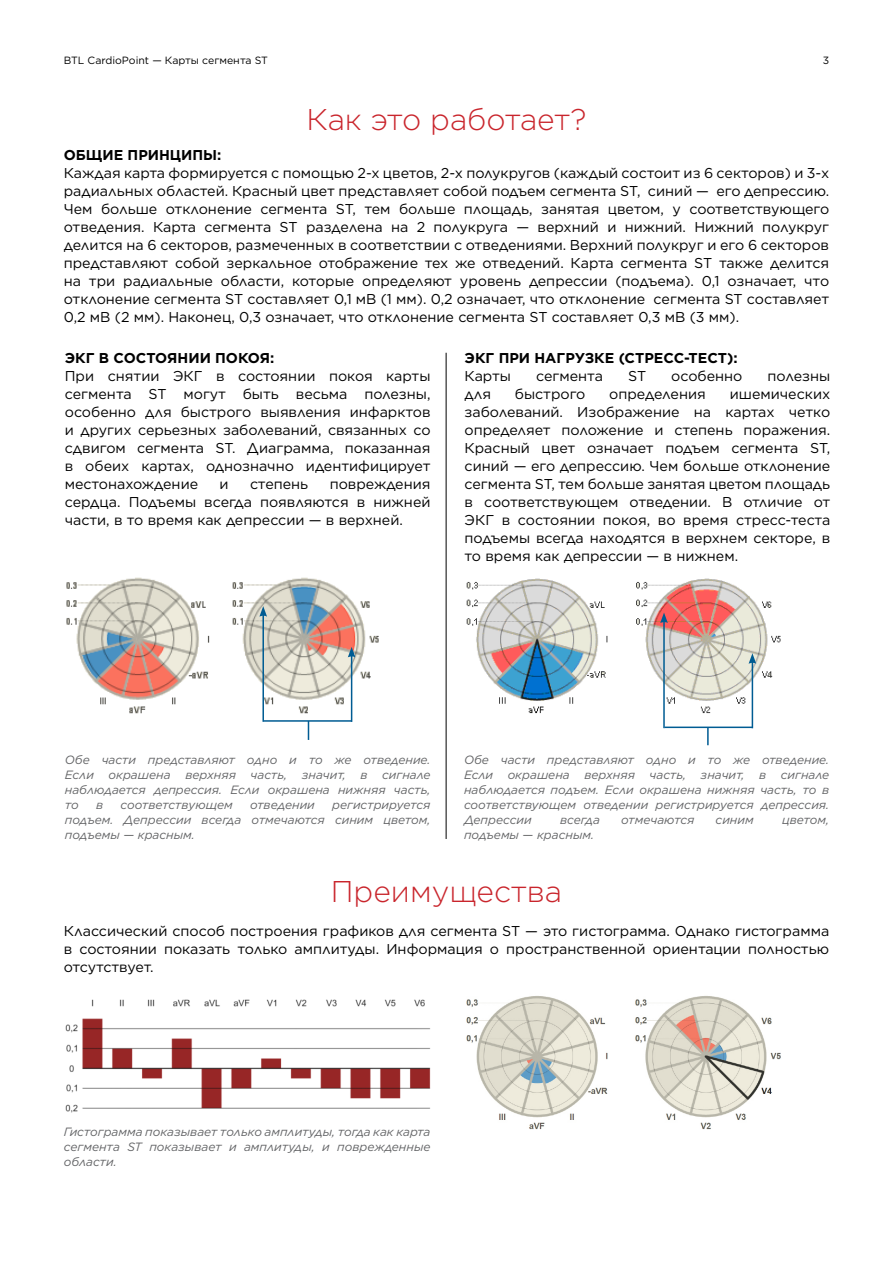
<style>
.page{position:relative;width:893px;height:1263px;background:#fff}
.page>*{position:absolute;margin:0;border:0;box-sizing:border-box;transform-origin:0 0}
.t1{font:300 30px "Gotham";color:#c9252c}
.t2{font:14.25px/18px "Gotham";color:#000;text-align:justify}
.t3{font:700 14.25px "Gotham";color:#000}
.t4{font:italic 12px/15px "Gotham";color:#636466;text-align:justify}
.t5{font:10.5px "Gotham";color:#000}
</style>
<div class="page">
<img style="left:65px;top:999px;width:366px;height:114px">
<img style="left:466px;top:578px;width:315px;height:135px">
<hr style="left:446px;top:353px;width:1px;height:486px;background:#000">
<img style="left:66px;top:577px;width:313px;height:151px">
<hr style="left:351px;top:655px;width:1px;height:67px;background:#005c93">
<svg style="left:348px;top:647px;width:7px;height:10px"></svg>
<hr style="left:262px;top:614px;width:2px;height:108px;background:#005c93">
<svg style="left:259px;top:606px;width:8px;height:11px"></svg>
<hr style="left:264px;top:720px;width:88px;height:2px;background:#005c93">
<svg style="left:308px;top:722px;width:1px;height:18px"></svg>
<svg style="left:707px;top:728px;width:2px;height:17px"></svg>
<hr style="left:752px;top:661px;width:1px;height:67px;background:#005c93">
<svg style="left:749px;top:653px;width:7px;height:11px"></svg>
<hr style="left:663px;top:621px;width:2px;height:107px;background:#005c93">
<svg style="left:660px;top:612px;width:8px;height:11px"></svg>
<hr style="left:664px;top:726px;width:88px;height:2px;background:#005c93">
<img style="left:466px;top:996px;width:315px;height:134px">
<p class="t5" style="left:64px;top:53px;width:206px">BTL CardioPoint — Карты сегмента ST</p>
<p class="t5" style="left:823px;top:53px;width:8px">3</p>
<h1 class="t1" style="left:307px;top:101px;width:281px">Как это работает?</h1>
<p class="t3" style="left:64px;top:145px;width:159px">ОБЩИЕ ПРИНЦИПЫ:</p>
<p class="t2" style="left:64px;top:163px;width:767px">Каждая карта формируется с помощью 2-х цветов, 2-х полукругов (каждый состоит из 6 секторов) и 3-х радиальных областей. Красный цвет представляет собой подъем сегмента ST, синий — его депрессию.<br>Чем больше отклонение сегмента ST, тем больше площадь, занятая цветом, у соответствующего отведения. Карта сегмента ST разделена на 2 полукруга — верхний и нижний. Нижний полукруг делится на 6 секторов, размеченных в соответствии с отведениями. Верхний полукруг и его 6 секторов представляют собой зеркальное отображение тех же отведений. Карта сегмента ST также делится на три радиальные области, которые определяют уровень депрессии (подъема). 0,1 означает, что отклонение сегмента ST составляет 0,1 мВ (1 мм). 0,2 означает, что отклонение сегмента ST составляет 0,2 мВ (2 мм). Наконец, 0,3 означает, что отклонение сегмента ST составляет 0,3 мВ (3 мм).</p>
<p class="t3" style="left:65px;top:349px;width:211px">ЭКГ В СОСТОЯНИИ ПОКОЯ:</p>
<p class="t2" style="left:65px;top:367px;width:367px">При снятии ЭКГ в состоянии покоя карты сегмента ST могут быть весьма полезны, особенно для быстрого выявления инфарктов и других серьезных заболеваний, связанных со сдвигом сегмента ST. Диаграмма, показанная в обеих картах, однозначно идентифицирует местонахождение</p>
<p class="t2" style="left:65px;top:475px;width:367px;text-indent:265px">повреждения сердца. Подъемы всегда появляются в нижней части, в то время как депрессии — в верхней.</p>
<p class="t2" style="left:220px;top:475px;width:11px">и</p>
<p class="t2" style="left:250px;top:475px;width:60px">степень</p>
<p class="t3" style="left:465px;top:349px;width:275px">ЭКГ ПРИ НАГРУЗКЕ (СТРЕСС-ТЕСТ):</p>
<p class="t2" style="left:465px;top:367px;width:48px">Карты</p>
<p class="t2" style="left:536px;top:367px;width:68px">сегмента</p>
<p class="t2" style="left:628px;top:367px;width:20px">ST</p>
<p class="t2" style="left:671px;top:367px;width:73px">особенно</p>
<p class="t2" style="left:768px;top:367px;width:64px">полезны</p>
<p class="t2" style="left:465px;top:385px;width:28px">для</p>
<p class="t2" style="left:515px;top:385px;width:72px">быстрого</p>
<p class="t2" style="left:609px;top:385px;width:98px">определения</p>
<p class="t2" style="left:465px;top:385px;width:367px;text-indent:265px">ишемических заболеваний. Изображение на картах четко определяет положение и степень поражения.<br>Красный цвет означает подъем сегмента ST, синий — его депрессию. Чем больше отклонение сегмента ST, тем больше занятая цветом площадь в соответствующем отведении. В отличие от ЭКГ в состоянии покоя, во время стресс-теста подъемы всегда находятся в верхнем секторе, в то время как депрессии — в нижнем.</p>
<p class="t4" style="left:65px;top:752px;width:367px">Обе части представляют одно и то же отведение.<br>Если окрашена верхняя часть, значит, в сигнале наблюдается депрессия. Если окрашена нижняя часть, то</p>
<p class="t4" style="left:65px;top:797px;width:367px;text-indent:267px">регистрируется подъем. Депрессии всегда отмечаются синим цветом, подъемы — красным.</p>
<p class="t4" style="left:96px;top:797px;width:9px">в</p>
<p class="t4" style="left:121px;top:797px;width:114px">соответствующем</p>
<p class="t4" style="left:250px;top:797px;width:66px">отведении</p>
<p class="t4" style="left:464px;top:752px;width:367px">Обе части представляют одно и то же отведение.<br>Если окрашена верхняя часть, значит, в сигнале наблюдается подъем. Если окрашена нижняя часть, то в соответствующем отведении регистрируется депрессия.<br>Депрессии</p>
<p class="t4" style="left:560px;top:812px;width:41px">всегда</p>
<p class="t4" style="left:621px;top:812px;width:75px">отмечаются</p>
<p class="t4" style="left:716px;top:812px;width:40px">синим</p>
<p class="t4" style="left:782px;top:812px;width:49px">цветом,</p>
<p class="t4" style="left:464px;top:827px;width:131px">подъемы — красным.</p>
<h1 class="t1" style="left:331px;top:873px;width:233px">Преимущества</h1>
<p class="t2" style="left:64px;top:921px;width:767px">Классический способ построения графиков для сегмента ST — это гистограмма. Однако гистограмма в состоянии показать только амплитуды. Информация о пространственной ориентации полностью отсутствует.</p>
<p class="t4" style="left:64px;top:1123px;width:368px">Гистограмма показывает только амплитуды, тогда как карта сегмента ST показывает и амплитуды, и поврежденные области.</p>
</div>
